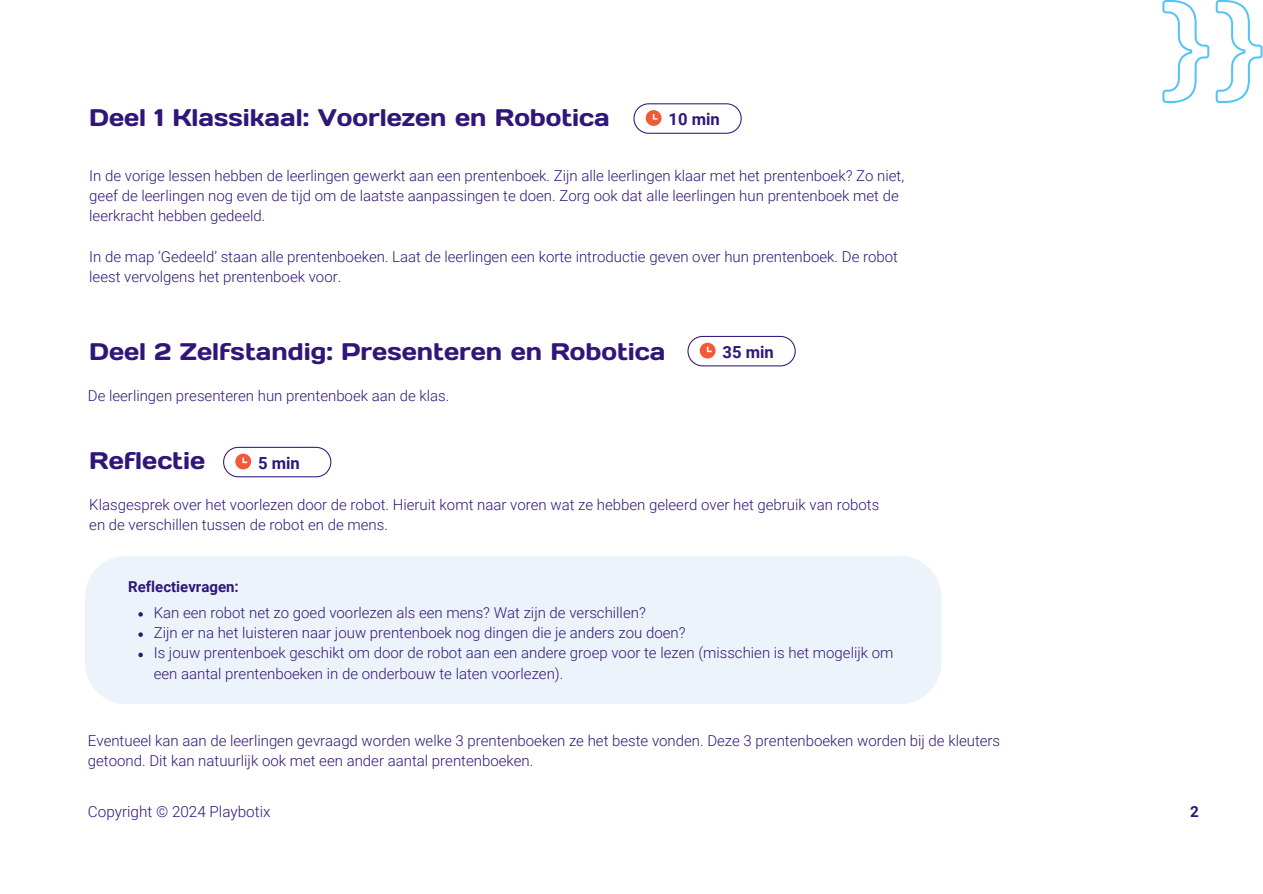
<style>
.page{position:relative;width:1263px;height:894px;background:#fff}
.page>*{position:absolute;margin:0;border:0;box-sizing:border-box;transform-origin:0 0}
.t1{font:24px "Days One";color:#301679}
.t2{font:700 16.65px "Roboto";color:#301679}
.t3{font:300 15.3px "Roboto";color:#301679}
.t4{font:700 15.3px "Roboto";color:#301679}
.t5{font:300 15px/20.2px "Roboto";color:#301679}
.t6{font:700 15px "Roboto";color:#301679}
</style>
<div class="page">
<svg style="left:1162px;top:0;width:100px;height:103px"></svg>
<svg style="left:633px;top:103px;width:109px;height:31px"></svg>
<svg style="left:687px;top:336px;width:109px;height:30px"></svg>
<div style="left:85px;top:556px;width:856px;height:148px;background:#edf3fb"></div>
<svg style="left:138px;top:612px;width:5px;height:4px"></svg>
<svg style="left:138px;top:632px;width:5px;height:4px"></svg>
<svg style="left:138px;top:652px;width:5px;height:5px"></svg>
<svg style="left:223px;top:446px;width:108px;height:31px"></svg>
<h1 class="t1" style="left:89px;top:102px;width:522px">Deel 1 Klassikaal: Voorlezen en Robotica</h1>
<p class="t2" style="left:669px;top:110px;width:53px">10 min</p>
<p class="t5" style="left:89px;top:165px;width:816px">In de vorige lessen hebben de leerlingen gewerkt aan een prentenboek. Zijn alle leerlingen klaar met het prentenboek? Zo niet, geef de leerlingen nog even de tijd om de laatste aanpassingen te doen. Zorg ook dat alle leerlingen hun prentenboek met de leerkracht hebben gedeeld.</p>
<h2 class="t5" style="left:89px;top:246px;width:810px">In de map ‘Gedeeld’ staan alle prentenboeken. Laat de leerlingen een korte introductie geven over hun prentenboek. De robot leest vervolgens het prentenboek voor.</h2>
<p class="t1" style="left:89px;top:336px;width:578px">Deel 2 Zelfstandig: Presenteren en Robotica</p>
<p class="t5" style="left:88px;top:385px;width:363px">De leerlingen presenteren hun prentenboek aan de klas.</p>
<h1 class="t2" style="left:723px;top:342px;width:53px">35 min</h1>
<h2 class="t1" style="left:89px;top:445px;width:117px">Reflectie</h2>
<p class="t5" style="left:89px;top:494px;width:791px">Klasgesprek over het voorlezen door de robot. Hieruit komt naar voren wat ze hebben geleerd over het gebruik van robots en de verschillen tussen de robot en de mens.</p>
<p class="t2" style="left:258px;top:453px;width:43px">5 min</p>
<h2 class="t6" style="left:128px;top:577px;width:112px">Reflectievragen:</h2>
<p class="t5" style="left:154px;top:602px;width:494px">Kan een robot net zo goed voorlezen als een mens? Wat zijn de verschillen?</p>
<h1 class="t5" style="left:154px;top:622px;width:533px">Zijn er na het luisteren naar jouw prentenboek nog dingen die je anders zou doen?</h1>
<p class="t5" style="left:154px;top:643px;width:741px">Is jouw prentenboek geschikt om door de robot aan een andere groep voor te lezen (misschien is het mogelijk om een aantal prentenboeken in de onderbouw te laten voorlezen).</p>
<p class="t5" style="left:88px;top:730px;width:914px">Eventueel kan aan de leerlingen gevraagd worden welke 3 prentenboeken ze het beste vonden. Deze 3 prentenboeken worden bij de kleuters getoond. Dit kan natuurlijk ook met een ander aantal prentenboeken.</p>
<p class="t3" style="left:88px;top:803px;width:184px">Copyright © 2024 Playbotix</p>
<h2 class="t4" style="left:1190px;top:803px;width:10px">2</h2>
</div>
